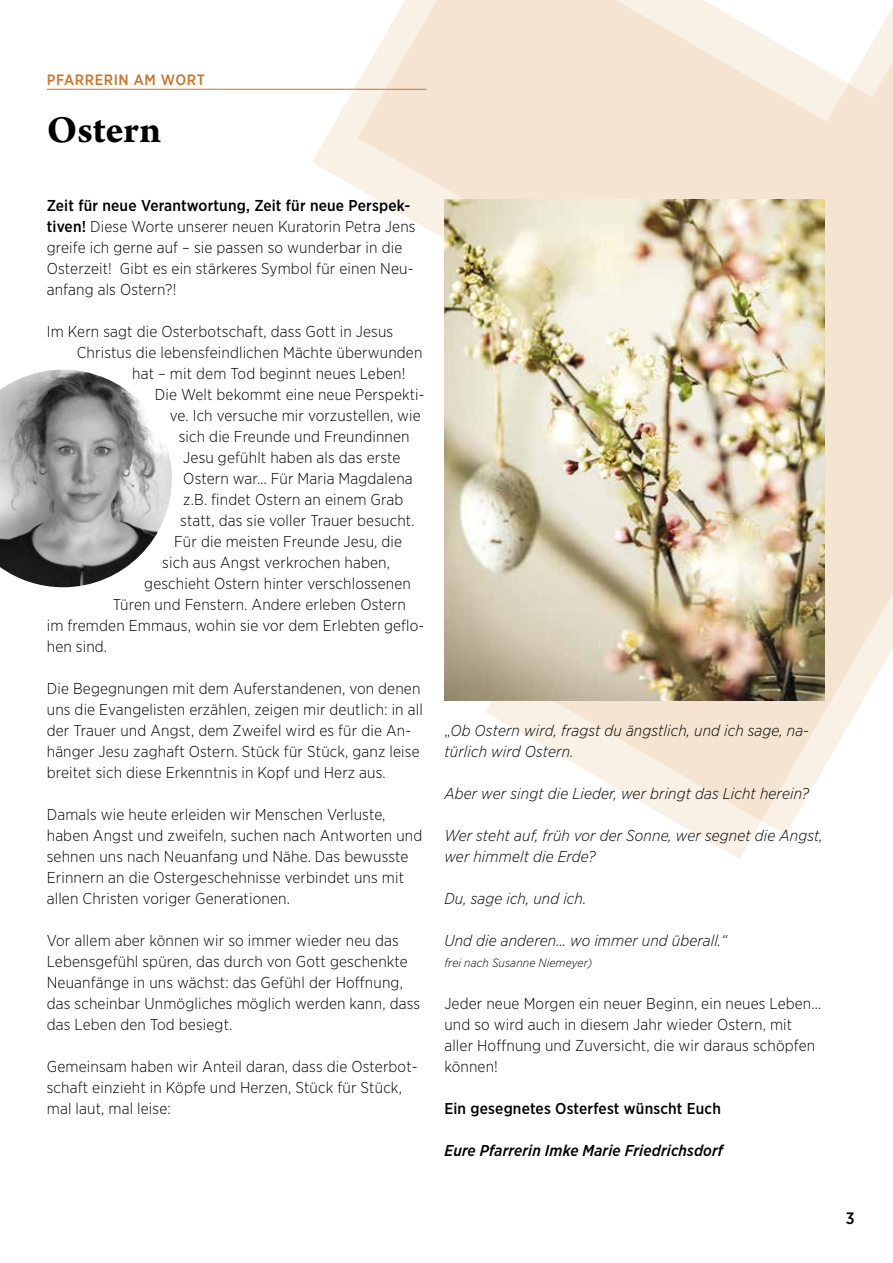
<style>
.page{position:relative;width:893px;height:1263px;background:#fff}
.page>*{position:absolute;margin:0;border:0;box-sizing:border-box;transform-origin:0 0}
.t1{font:700 40.5px "Arno Pro";letter-spacing:-.005em;color:#000}
.t2{font:500 16.5px "Gotham Narrow";color:#000}
.t3{font:300 15.75px/21px "Gotham Narrow";letter-spacing:.01em;color:#000}
.t4{font:italic 300 15.75px/21px "Gotham Narrow";letter-spacing:.01em;color:#000}
.t5{font:italic 500 15.75px "Gotham Narrow";letter-spacing:.01em;color:#000}
.t6{font:500 15.75px "Gotham Narrow";letter-spacing:.01em;color:#000}
.t7{font:500 15px "Gotham Narrow";letter-spacing:.04em;color:#cf7227}
.t8{font:italic 300 12px "Gotham Narrow";letter-spacing:.01em;color:#000}
.s1{font-weight:500}
.s2{font-style:normal}
</style>
<div class="page">
<svg style="left:312px;top:0;width:581px;height:859px"></svg>
<hr style="left:47px;top:89px;width:379px;height:1px;background:#cf7227">
<img style="left:0;top:370px;width:172px;height:217px">
<img style="left:444px;top:200px;width:381px;height:501px">
<p class="t7" style="left:47px;top:70px;width:160px">PFARRERIN AM WORT</p>
<h1 class="t1" style="left:47px;top:106px;width:116px">Ostern</h1>
<p class="t3" style="left:47px;top:194px;width:370px"><span class="s1">Zeit für neue Verantwortung, Zeit für neue Perspek&shy;tiven!</span> Diese Worte unserer neuen Kuratorin Petra Jens greife ich gerne auf – sie passen so wunderbar in die Osterzeit! Gibt es ein stärkeres Symbol für einen Neu&shy;anfang als Ostern?!</p>
<p class="t3" style="left:47px;top:320px;width:348px">Im Kern sagt die Osterbotschaft, dass Gott in Jesus</p>
<p class="t3" style="left:77px;top:341px;width:347px">Christus die lebensfeindlichen Mächte überwunden</p>
<p class="t3" style="left:132px;top:362px;width:275px">hat – mit dem Tod beginnt neues Leben!</p>
<p class="t3" style="left:155px;top:383px;width:271px">Die Welt bekommt eine neue Perspekti-</p>
<p class="t3" style="left:170px;top:404px;width:253px">ve. Ich versuche mir vorzustellen, wie</p>
<p class="t3" style="left:179px;top:425px;width:232px">sich die Freunde und Freundinnen</p>
<p class="t3" style="left:183px;top:446px;width:219px">Jesu gefühlt haben als das erste</p>
<p class="t3" style="left:183px;top:467px;width:231px">Ostern war… Für Maria Magdalena</p>
<p class="t3" style="left:183px;top:488px;width:222px">z.B. findet Ostern an einem Grab</p>
<p class="t3" style="left:180px;top:509px;width:236px">statt, das sie voller Trauer besucht.</p>
<p class="t3" style="left:174px;top:530px;width:229px">Für die meisten Freunde Jesu, die</p>
<p class="t3" style="left:162px;top:551px;width:229px">sich aus Angst verkrochen haben,</p>
<p class="t3" style="left:144px;top:572px;width:268px">geschieht Ostern hinter verschlossenen</p>
<p class="t3" style="left:113px;top:593px;width:295px">Türen und Fenstern. Andere erleben Ostern</p>
<p class="t3" style="left:47px;top:614px;width:379px">im fremden Emmaus, wohin sie vor dem Erlebten geflo-</p>
<p class="t3" style="left:47px;top:635px;width:62px">hen sind.</p>
<p class="t3" style="left:47px;top:677px;width:377px">Die Begegnungen mit dem Auferstandenen, von denen uns die Evangelisten erzählen, zeigen mir deutlich: in all der Trauer und Angst, dem Zweifel wird es für die An&shy;hänger Jesu zaghaft Ostern. Stück für Stück, ganz leise breitet sich diese Erkenntnis in Kopf und Herz aus.</p>
<p class="t3" style="left:47px;top:803px;width:377px">Damals wie heute erleiden wir Menschen Verluste, haben Angst und zweifeln, suchen nach Antworten und sehnen uns nach Neuanfang und Nähe. Das bewusste Erinnern an die Ostergeschehnisse verbindet uns mit allen Christen voriger Generationen.</p>
<p class="t3" style="left:47px;top:929px;width:375px">Vor allem aber können wir so immer wieder neu das Lebensgefühl spüren, das durch von Gott geschenkte Neuanfänge in uns wächst: das Gefühl der Hoffnung, das scheinbar Unmögliches möglich werden kann, dass das Leben den Tod besiegt.</p>
<p class="t3" style="left:47px;top:1055px;width:372px">Gemeinsam haben wir Anteil daran, dass die Osterbot&shy;schaft einzieht in Köpfe und Herzen, Stück für Stück, mal laut, mal leise:</p>
<p class="t4" style="left:444px;top:719px;width:366px"><span class="s2">„</span>Ob Ostern wird, fragst du ängstlich, und ich sage, na&shy;türlich wird Ostern.</p>
<p class="t4" style="left:444px;top:782px;width:366px">Aber wer singt die Lieder, wer bringt das Licht herein?</p>
<p class="t4" style="left:444px;top:824px;width:380px">Wer steht auf, früh vor der Sonne, wer segnet die Angst, wer himmelt die Erde?</p>
<p class="t4" style="left:444px;top:887px;width:143px">Du, sage ich, und ich.</p>
<p class="t4" style="left:444px;top:929px;width:284px">Und die anderen… wo immer und überall.“</p>
<p class="t8" style="left:444px;top:955px;width:149px">frei nach Susanne Niemeyer)</p>
<p class="t3" style="left:444px;top:992px;width:378px">Jeder neue Morgen ein neuer Beginn, ein neues Leben… und so wird auch in diesem Jahr wieder Ostern, mit aller Hoffnung und Zuversicht, die wir daraus schöpfen können!</p>
<p class="t6" style="left:444px;top:1098px;width:278px">Ein gesegnetes Osterfest wünscht Euch</p>
<p class="t5" style="left:444px;top:1140px;width:281px">Eure Pfarrerin Imke Marie Friedrichsdorf</p>
<p class="t2" style="left:846px;top:1208px;width:10px">3</p>
</div>
